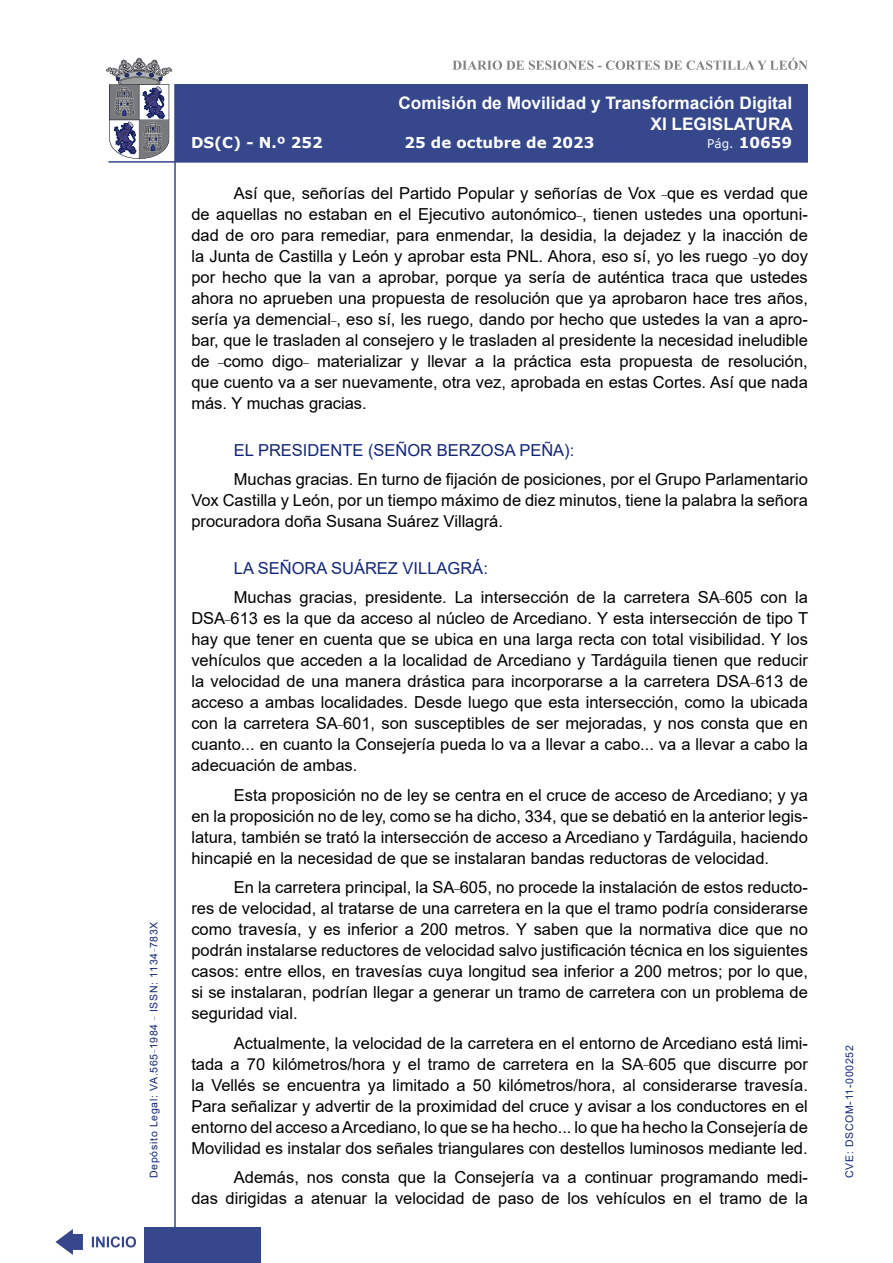
<style>
.page{position:relative;width:893px;height:1263px;background:#fff}
.page>*{position:absolute;margin:0;border:0;box-sizing:border-box;transform-origin:0 0}
.t1{font:700 17.25px/20.7px "Arial";color:#fff;text-align:right}
.t2{font:16.5px/21px "Arial";color:#000;text-align:justify}
.Orador{font:16.5px "Arial";color:#122678}
.t3{font:700 15px "Verdana";color:#fff}
.t4{font:10.5px "Arial";letter-spacing:.065em;color:#122678}
.s1{font-weight:400;font-size:12px}
</style>
<div class="page">
<svg style="left:452px;top:58px;width:356px;height:12px"></svg>
<hr style="left:174px;top:84px;width:2px;height:1179px;background:#36478c">
<div style="left:144px;top:1227px;width:117px;height:36px;background:#36478c"></div>
<div style="left:175px;top:84px;width:633px;height:78px;background:#36478c"></div>
<hr style="left:108px;top:161px;width:700px;height:2px;background:#36478c">
<svg style="left:92px;top:1236px;width:44px;height:11px"></svg>
<svg style="left:55px;top:1229px;width:28px;height:26px"></svg>
<svg style="left:106px;top:58px;width:66px;height:101px"></svg>
<p class="t4" style="left:146px;top:1178px;width:258px;rotate:-90deg">Depósito Legal: VA.565<sup>_</sup>1984 <sup>_</sup> ISSN: 1134<sup>_</sup>783X</p>
<p class="t1" style="left:398px;top:93px;width:396px">Comisión de Movilidad y Transformación Digital<br>XI LEGISLATURA</p>
<p class="t3" style="left:191px;top:132px;width:133px">DS(C) - N.º 252</p>
<p class="t3" style="left:404px;top:132px;width:191px">25 de octubre de 2023</p>
<p class="t3" style="left:707px;top:132px;width:86px"><span class="s1">Pág.</span> 10659</p>
<p class="t2" style="left:191px;top:183px;width:618px;text-indent:43px">Así que, señorías del Partido Popular y señorías de Vox <sup>_</sup>que es verdad que de aquellas no estaban en el Ejecutivo autonómico<sup>_</sup>, tienen ustedes una oportuni&shy;dad de oro para remediar, para enmendar, la desidia, la dejadez y la inacción de la Junta de Castilla y León y aprobar esta PNL. Ahora, eso sí, yo les ruego <sup>_</sup>yo doy por hecho que la van a aprobar, porque ya sería de auténtica traca que ustedes ahora no aprueben una propuesta de resolución que ya aprobaron hace tres años, sería ya demencial<sup>_</sup>, eso sí, les ruego, dando por hecho que ustedes la van a apro&shy;bar, que le trasladen al consejero y le trasladen al presidente la necesidad ineludible de <sup>_</sup>como digo<sup>_</sup> materializar y llevar a la práctica esta propuesta de resolución, que cuento va a ser nuevamente, otra vez, aprobada en estas Cortes. Así que nada más. Y muchas gracias.</p>
<p class="Orador" style="left:234px;top:438px;width:342px">EL PRESIDENTE (SEÑOR BERZOSA PEÑA):</p>
<p class="t2" style="left:191px;top:469px;width:618px;text-indent:43px">Muchas gracias. En turno de fijación de posiciones, por el Grupo Parlamentario Vox Castilla y León, por un tiempo máximo de diez minutos, tiene la palabra la señora procuradora doña Susana Suárez Villagrá.</p>
<p class="Orador" style="left:234px;top:556px;width:256px">LA SEÑORA SUÁREZ VILLAGRÁ:</p>
<p class="t2" style="left:191px;top:587px;width:618px;text-indent:43px">Muchas gracias, presidente. La intersección de la carretera SA<sup>_</sup>605 con la DSA<sup>_</sup>613 es la que da acceso al núcleo de Arcediano. Y esta intersección de tipo T hay que tener en cuenta que se ubica en una larga recta con total visibilidad. Y los vehículos que acceden a la localidad de Arcediano y Tardáguila tienen que reducir la velocidad de una manera drástica para incorporarse a la carretera DSA<sup>_</sup>613 de acceso a ambas localidades. Desde luego que esta intersección, como la ubicada con la carretera SA<sup>_</sup>601, son susceptibles de ser mejoradas, y nos consta que en cuanto... en cuanto la Consejería pueda lo va a llevar a cabo... va a llevar a cabo la adecuación de ambas.</p>
<p class="t2" style="left:191px;top:784px;width:618px;text-indent:43px">Esta proposición no de ley se centra en el cruce de acceso de Arcediano; y ya en la proposición no de ley, como se ha dicho, 334, que se debatió en la anterior legis&shy;latura, también se trató la intersección de acceso a Arcediano y Tardáguila, haciendo hincapié en la necesidad de que se instalaran bandas reductoras de velocidad.</p>
<p class="t2" style="left:191px;top:877px;width:618px;text-indent:43px">En la carretera principal, la SA<sup>_</sup>605, no procede la instalación de estos reducto&shy;res de velocidad, al tratarse de una carretera en la que el tramo podría considerarse como travesía, y es inferior a 200 metros. Y saben que la normativa dice que no podrán instalarse reductores de velocidad salvo justificación técnica en los siguientes casos: entre ellos, en travesías cuya longitud sea inferior a 200 metros; por lo que, si se instalaran, podrían llegar a generar un tramo de carretera con un problema de seguridad vial.</p>
<p class="t2" style="left:191px;top:1032px;width:618px;text-indent:43px">Actualmente, la velocidad de la carretera en el entorno de Arcediano está limi&shy;tada a 70 kilómetros/hora y el tramo de carretera en la SA<sup>_</sup>605 que discurre por la Vellés se encuentra ya limitado a 50 kilómetros/hora, al considerarse travesía.<br>Para señalizar y advertir de la proximidad del cruce y avisar a los conductores en el entorno del acceso a Arcediano, lo que se ha hecho... lo que ha hecho la Consejería de Movilidad es instalar dos señales triangulares con destellos luminosos mediante led.</p>
<p class="t2" style="left:191px;top:1167px;width:618px;text-align:right">Además, nos consta que la Consejería va a continuar programando medi-<br>das dirigidas a atenuar la velocidad de paso de los vehículos en el tramo de la</p>
<p class="t4" style="left:842px;top:1178px;width:134px;rotate:-90deg">CVE: DSCOM-11-000252</p>
</div>
